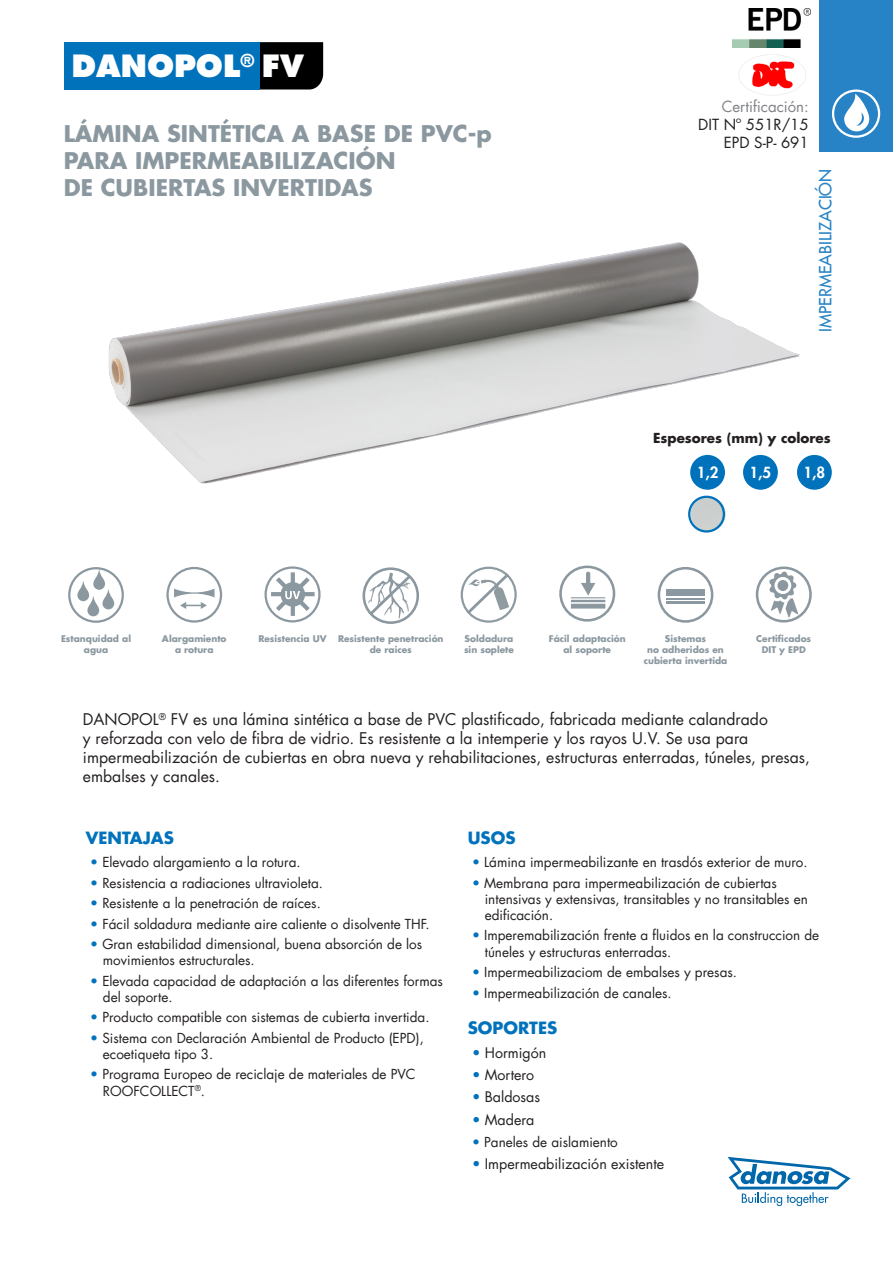
<style>
.page{position:relative;width:893px;height:1263px;background:#fff}
.page>*{position:absolute;margin:0;border:0;box-sizing:border-box;transform-origin:0 0}
.t1{font:800 30px "Futura AC";color:#fff}
.t2{font:700 22.5px "Futura AC";color:#8b98a0}
.t3{font:700 16.5px "Futura AC";color:#0072bc}
.t4{font:16.5px "Futura AC";color:#2783c5}
.t5{font:15.75px/18.9px "Futura AC";color:#231f20}
.t6{font:15px/18px "Futura AC";color:#808285;text-align:right}
.t7{font:15px "Futura AC";color:#231f20}
.t8{font:800 15px "Futura AC";color:#fff}
.t9{font:14.25px "Futura AC";color:#231f20}
.t10{font:13.5px/16.2px "Futura AC";color:#231f20}
.t11{font:700 13.5px "Futura AC";color:#231f20}
.t12{font:700 9px/10.8px "Futura AC";color:#8b98a0;text-align:center}
.s1{color:#231f20}
.s2{color:#0072bc}
</style>
<div class="page">
<img style="left:108px;top:242px;width:701px;height:268px">
<div style="left:819px;top:0;width:74px;height:152px;background:#2783c5"></div>
<div style="left:832px;top:90px;width:48px;height:48px;border:2px solid #fff;border-radius:50%"></div>
<svg style="left:844px;top:94px;width:25px;height:37px"></svg>
<svg style="left:728px;top:1157px;width:122px;height:49px"></svg>
<img style="left:691px;top:497px;width:35px;height:35px;border-radius:17px">
<div style="left:688px;top:496px;width:37px;height:37px;border:2px solid #0072bc;border-radius:50%"></div>
<div style="left:797px;top:455px;width:35px;height:35px;background:#0072bc;border-radius:50%"></div>
<div style="left:743px;top:455px;width:35px;height:35px;background:#0072bc;border-radius:50%"></div>
<div style="left:690px;top:455px;width:35px;height:35px;background:#0072bc;border-radius:50%"></div>
<img style="left:733px;top:9px;width:78px;height:38px">
<div style="left:264px;top:566px;width:57px;height:56px;border:2px solid #8b98a0;border-radius:50%"></div>
<svg style="left:271px;top:572px;width:44px;height:44px"></svg>
<div style="left:68px;top:567px;width:56px;height:56px;border:2px solid #8b98a0;border-radius:50%"></div>
<svg style="left:77px;top:570px;width:37px;height:46px"></svg>
<svg style="left:174px;top:589px;width:41px;height:20px"></svg>
<div style="left:166px;top:567px;width:56px;height:56px;border:2px solid #8b98a0;border-radius:50%"></div>
<div style="left:559px;top:566px;width:56px;height:56px;border:3px solid #8b98a0;border-radius:50%"></div>
<hr style="left:571px;top:600px;width:34px;height:2px;background:#8b98a0">
<hr style="left:571px;top:604px;width:34px;height:4px;background:#8b98a0">
<hr style="left:586px;top:574px;width:4px;height:11px;background:#8b98a0">
<svg style="left:581px;top:582px;width:15px;height:14px"></svg>
<hr style="left:571px;top:597px;width:34px;height:1px;background:#8b98a0">
<div style="left:363px;top:567px;width:56px;height:57px;border:3px solid #8b98a0;border-radius:50%"></div>
<svg style="left:366px;top:572px;width:48px;height:47px"></svg>
<div style="left:461px;top:567px;width:56px;height:56px;border:2px solid #8e9ca2;border-radius:50%"></div>
<svg style="left:464px;top:570px;width:48px;height:47px"></svg>
<svg style="left:658px;top:567px;width:55px;height:56px"></svg>
<hr style="left:666px;top:601px;width:39px;height:3px;background:#8b98a0">
<hr style="left:666px;top:598px;width:39px;height:1px;background:#8b98a0">
<div style="left:666px;top:589px;width:39px;height:7px;background:#8b98a0"></div>
<svg style="left:756px;top:566px;width:56px;height:56px"></svg>
<svg style="left:259px;top:42px;width:64px;height:48px;background:#07080a"></svg>
<div style="left:64px;top:42px;width:195px;height:48px;background:#0072bc"></div>
<img style="left:738px;top:54px;width:68px;height:41px">
<p class="t1" style="left:71px;top:47px;width:234px">DANOPOL<sup>®</sup> FV</p>
<p class="t2" style="left:64px;top:118px;width:430px">LÁMINA SINTÉTICA A BASE DE PVC-p</p>
<p class="t2" style="left:64px;top:145px;width:333px">PARA IMPERMEABILIZACIÓN</p>
<p class="t2" style="left:64px;top:172px;width:310px">DE CUBIERTAS INVERTIDAS</p>
<p class="t6" style="left:698px;top:97px;width:112px">Certificación:<br><span class="s1">DIT Nº 551R/15</span></p>
<p class="t7" style="left:724px;top:133px;width:86px">EPD S-P- 691</p>
<p class="t4" style="left:815px;top:332px;width:164px;rotate:-90deg">IMPERMEABILIZACIÓN</p>
<p class="t11" style="left:653px;top:429px;width:179px">Espesores (mm) y colores</p>
<p class="t8" style="left:697px;top:463px;width:23px">1,2</p>
<p class="t8" style="left:750px;top:463px;width:23px">1,5</p>
<p class="t8" style="left:804px;top:463px;width:23px">1,8</p>
<p class="t12" style="left:61px;top:634px;width:72px">Estanquidad al</p>
<p class="t12" style="left:258px;top:634px;width:70px">Resistencia UV</p>
<p class="t12" style="left:84px;top:644px;width:26px">agua</p>
<p class="t12" style="left:162px;top:634px;width:66px">Alargamiento</p>
<p class="t12" style="left:175px;top:644px;width:40px">a rotura</p>
<p class="t12" style="left:338px;top:633px;width:107px">Resistente penetración de raices</p>
<p class="t12" style="left:464px;top:634px;width:52px;text-align:left">Soldadura sin soplete</p>
<p class="t12" style="left:665px;top:633px;width:43px">Sistemas</p>
<p class="t12" style="left:549px;top:634px;width:78px">Fácil adaptación</p>
<p class="t12" style="left:563px;top:644px;width:49px">al soporte</p>
<p class="t12" style="left:647px;top:644px;width:78px">no adheridos en</p>
<p class="t12" style="left:644px;top:655px;width:85px">cubierta invertida</p>
<p class="t12" style="left:756px;top:633px;width:56px">Certificados</p>
<p class="t12" style="left:762px;top:644px;width:46px">DIT y EPD</p>
<p class="t5" style="left:83px;top:710px;width:729px">DANOPOL<sup>®</sup> FV es una lámina sintética a base de PVC plastificado, fabricada mediante calandrado<br>y reforzada con velo de fibra de vidrio. Es resistente a la intemperie y los rayos U.V. Se usa para impermeabilización de cubiertas en obra nueva y rehabilitaciones, estructuras enterradas, túneles, presas, embalses y canales.</p>
<p class="t3" style="left:86px;top:827px;width:89px">VENTAJAS</p>
<p class="t3" style="left:468px;top:827px;width:49px">USOS</p>
<p class="t10" style="left:90px;top:854px;width:212px"><span class="s2">•</span> Elevado alargamiento a la rotura.</p>
<p class="t10" style="left:90px;top:875px;width:234px"><span class="s2">•</span> Resistencia a radiaciones ultravioleta.</p>
<p class="t10" style="left:90px;top:895px;width:232px"><span class="s2">•</span> Resistente a la penetración de raíces.</p>
<p class="t10" style="left:90px;top:916px;width:341px"><span class="s2">•</span> Fácil soldadura mediante aire caliente o disolvente THF.</p>
<p class="t10" style="left:103px;top:936px;width:321px;text-indent:-13px"><span class="s2">•</span> Gran estabilidad dimensional, buena absorción de los movimientos estructurales.</p>
<p class="t10" style="left:103px;top:973px;width:341px;text-indent:-13px"><span class="s2">•</span> Elevada capacidad de adaptación a las diferentes formas del soporte.</p>
<p class="t10" style="left:90px;top:1009px;width:341px"><span class="s2">•</span> Producto compatible con sistemas de cubierta invertida.</p>
<p class="t10" style="left:103px;top:1030px;width:322px;text-indent:-13px"><span class="s2">•</span> Sistema con Declaración Ambiental de Producto (EPD), ecoetiqueta tipo 3.</p>
<p class="t10" style="left:103px;top:1066px;width:314px;text-indent:-13px"><span class="s2">•</span> Programa Europeo de reciclaje de materiales de PVC<br>ROOFCOLLECT<sup>®</sup>.</p>
<p class="t10" style="left:472px;top:854px;width:337px"><span class="s2">•</span> Lámina impermeabilizante en trasdós exterior de muro.</p>
<p class="t10" style="left:485px;top:875px;width:325px;text-indent:-13px"><span class="s2">•</span> Membrana para impermeabilización de cubiertas intensivas y extensivas, transitables y no transitables en edificación.</p>
<p class="t10" style="left:485px;top:927px;width:336px;text-indent:-13px"><span class="s2">•</span> Imperemabilización frente a fluidos en la construccion de túneles y estructuras enterradas.</p>
<p class="t10" style="left:472px;top:964px;width:266px"><span class="s2">•</span> Impermeabilizaciom de embalses y presas.</p>
<p class="t10" style="left:472px;top:985px;width:201px"><span class="s2">•</span> Impermeabilización de canales.</p>
<p class="t3" style="left:468px;top:1017px;width:91px">SOPORTES</p>
<p class="t9" style="left:472px;top:1043px;width:76px"><span class="s2">•</span> Hormigón</p>
<p class="t9" style="left:472px;top:1066px;width:64px"><span class="s2">•</span> Mortero</p>
<p class="t9" style="left:472px;top:1088px;width:70px"><span class="s2">•</span> Baldosas</p>
<p class="t9" style="left:472px;top:1110px;width:64px"><span class="s2">•</span> Madera</p>
<p class="t10" style="left:472px;top:1134px;width:147px"><span class="s2">•</span> Paneles de aislamiento</p>
<p class="t9" style="left:472px;top:1155px;width:194px"><span class="s2">•</span> Impermeabilización existente</p>
</div>
